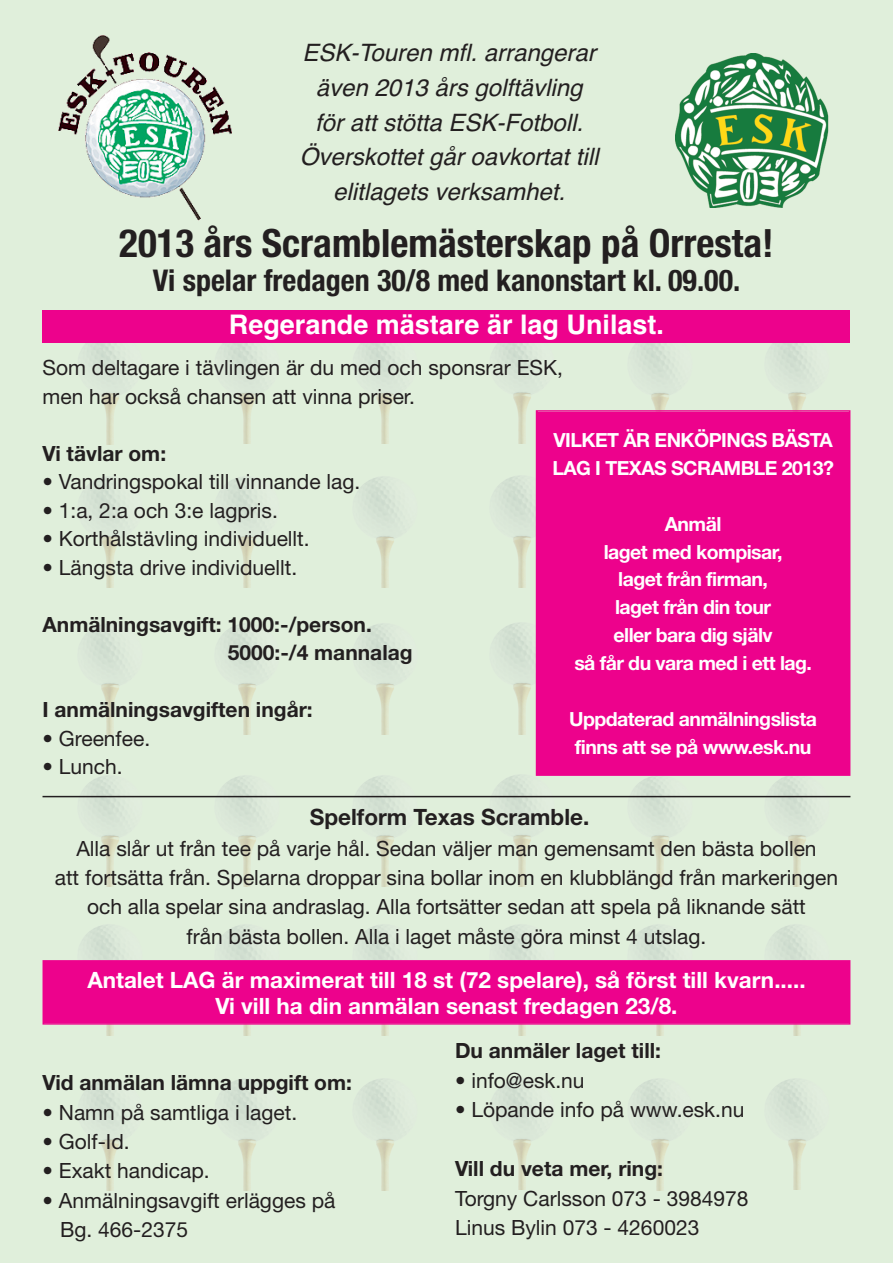
<style>
.page{position:relative;width:893px;height:1263px;background:#e0efdb}
.page>*{position:absolute;margin:0;border:0;box-sizing:border-box;transform-origin:0 0}
.t1{font:700 condensed 39px "Helvetica Neue";color:#231f20}
.t2{font:700 condensed 30px "Helvetica Neue";color:#231f20}
.t3{font:700 27px "Helvetica";color:#fff}
.t4{font:italic 24px/34.8px "Helvetica";color:#231f20;text-align:center}
.t5{font:700 22.5px/25.5px "Helvetica Neue";color:#fff;text-align:center}
.t6{font:700 22.5px "Helvetica Neue";color:#231f20}
.t7{font:21px/29.4px "Helvetica Neue";color:#231f20}
.t8{font:700 21px/28.5px "Helvetica Neue";color:#231f20}
.t9{font:700 19.5px/27.9px "Helvetica Neue";letter-spacing:-.03em;color:#fff}
</style>
<div class="page">
<img style="left:59px;top:35px;width:172px;height:186px">
<img style="left:82px;top:343px;width:43px;height:101px">
<img style="left:675px;top:53px;width:153px;height:155px">
<img style="left:219px;top:343px;width:43px;height:101px">
<img style="left:357px;top:343px;width:43px;height:101px">
<img style="left:494px;top:343px;width:43px;height:101px">
<img style="left:632px;top:343px;width:43px;height:67px">
<img style="left:769px;top:343px;width:43px;height:67px">
<img style="left:82px;top:477px;width:43px;height:110px">
<img style="left:219px;top:477px;width:43px;height:110px">
<img style="left:357px;top:477px;width:43px;height:110px">
<img style="left:494px;top:470px;width:42px;height:117px">
<img style="left:82px;top:624px;width:43px;height:110px">
<img style="left:219px;top:624px;width:43px;height:110px">
<img style="left:357px;top:624px;width:43px;height:110px">
<img style="left:494px;top:617px;width:42px;height:117px">
<img style="left:71px;top:776px;width:78px;height:110px">
<img style="left:208px;top:776px;width:78px;height:110px">
<img style="left:346px;top:776px;width:78px;height:110px">
<img style="left:483px;top:769px;width:78px;height:117px">
<img style="left:621px;top:776px;width:78px;height:110px">
<img style="left:758px;top:776px;width:78px;height:110px">
<img style="left:82px;top:925px;width:42px;height:111px">
<img style="left:219px;top:925px;width:42px;height:110px">
<img style="left:357px;top:925px;width:42px;height:110px">
<img style="left:494px;top:925px;width:42px;height:110px">
<img style="left:632px;top:925px;width:42px;height:110px">
<img style="left:769px;top:925px;width:42px;height:110px">
<img style="left:82px;top:1080px;width:43px;height:110px">
<img style="left:219px;top:1079px;width:43px;height:111px">
<img style="left:357px;top:1079px;width:43px;height:111px">
<img style="left:494px;top:1079px;width:43px;height:111px">
<img style="left:632px;top:1079px;width:43px;height:111px">
<img style="left:769px;top:1079px;width:43px;height:111px">
<div style="left:44px;top:962px;width:805px;height:61px;background:#ed028c"></div>
<div style="left:43px;top:960px;width:807px;height:65px;border:2px solid #ed028c"></div>
<hr style="left:43px;top:796px;width:807px;height:1px;background:#231f20">
<div style="left:537px;top:412px;width:312px;height:362px;background:#ed028c"></div>
<div style="left:536px;top:410px;width:314px;height:366px;border:2px solid #ed028c"></div>
<div style="left:43px;top:311px;width:807px;height:32px;background:#ed028c"></div>
<p class="t4" style="left:300px;top:35px;width:309px">ESK-Touren mfl. arrangerar även 2013 års golftävling för att stötta ESK-Fotboll.<br>Överskottet går oavkortat till elitlagets verksamhet.</p>
<h1 class="t1" style="left:119px;top:210px;width:656px">2013 års Scramblemästerskap på Orresta!</h1>
<h2 class="t2" style="left:153px;top:255px;width:589px">Vi spelar fredagen 30/8 med kanonstart kl. 09.00.</h2>
<p class="t3" style="left:229px;top:309px;width:437px">Regerande mästare är lag Unilast.</p>
<p class="t7" style="left:43px;top:352px;width:522px;line-height:28.5px">Som deltagare i tävlingen är du med och sponsrar ESK, men har också chansen att vinna priser.</p>
<p class="t8" style="left:43px;top:438px;width:125px">Vi tävlar om:</p>
<p class="t7" style="left:43px;top:465px;width:319px">• Vandringspokal till vinnande lag.</p>
<p class="t7" style="left:43px;top:494px;width:237px">• 1:a, 2:a och 3:e lagpris.</p>
<p class="t7" style="left:43px;top:522px;width:269px">• Korthålstävling individuellt.</p>
<p class="t7" style="left:43px;top:551px;width:256px">• Längsta drive individuellt.</p>
<p class="t8" style="left:228px;top:609px;width:186px;text-indent:-185px">Anmälningsavgift: 1000:-/person.<br>5000:-/4 mannalag</p>
<p class="t8" style="left:43px;top:694px;width:272px">I anmälningsavgiften ingår:</p>
<p class="t7" style="left:43px;top:722px;width:109px">• Greenfee.</p>
<p class="t7" style="left:43px;top:750px;width:82px">• Lunch.</p>
<p class="t9" style="left:552px;top:425px;width:283px">VILKET ÄR ENKÖPINGS BÄSTA<br>LAG I TEXAS SCRAMBLE 2013?</p>
<p class="t9" style="left:574px;top:509px;width:239px;text-align:center">Anmäl<br>laget med kompisar,<br>laget från firman,<br>laget från din tour<br>eller bara dig själv<br>så får du vara med i ett lag.</p>
<p class="t9" style="left:569px;top:704px;width:249px">Uppdaterad anmälningslista finns att se på www.esk.nu</p>
<p class="t6" style="left:310px;top:797px;width:281px">Spelform Texas Scramble.</p>
<p class="t7" style="left:55px;top:832px;width:785px;text-align:center">Alla slår ut från tee på varje hål. Sedan väljer man gemensamt den bästa bollen<br>att fortsätta från. Spelarna droppar sina bollar inom en klubblängd från markeringen och alla spelar sina andraslag. Alla fortsätter sedan att spela på liknande sätt<br>från bästa bollen. Alla i laget måste göra minst 4 utslag.</p>
<p class="t5" style="left:87px;top:966px;width:720px">Antalet LAG är maximerat till 18 st (72 spelare), så först till kvarn.....<br>Vi vill ha din anmälan senast fredagen 23/8.</p>
<p class="t8" style="left:43px;top:1067px;width:311px">Vid anmälan lämna uppgift om:</p>
<p class="t7" style="left:43px;top:1096px;width:256px">• Namn på samtliga i laget.</p>
<p class="t7" style="left:43px;top:1125px;width:89px">• Golf-Id.</p>
<p class="t7" style="left:43px;top:1155px;width:169px">• Exakt handicap.</p>
<p class="t7" style="left:60px;top:1184px;width:277px;text-indent:-18px">• Anmälningsavgift erlägges på<br>Bg. 466-2375</p>
<p class="t8" style="left:455px;top:1035px;width:207px">Du anmäler laget till:</p>
<p class="t7" style="left:455px;top:1064px;width:131px">• info@esk.nu</p>
<p class="t7" style="left:455px;top:1093px;width:291px">• Löpande info på www.esk.nu</p>
<p class="t8" style="left:455px;top:1153px;width:210px">Vill du veta mer, ring:</p>
<p class="t7" style="left:455px;top:1182px;width:295px">Torgny Carlsson 073 - 3984978<br>Linus Bylin 073 - 4260023</p>
</div>
